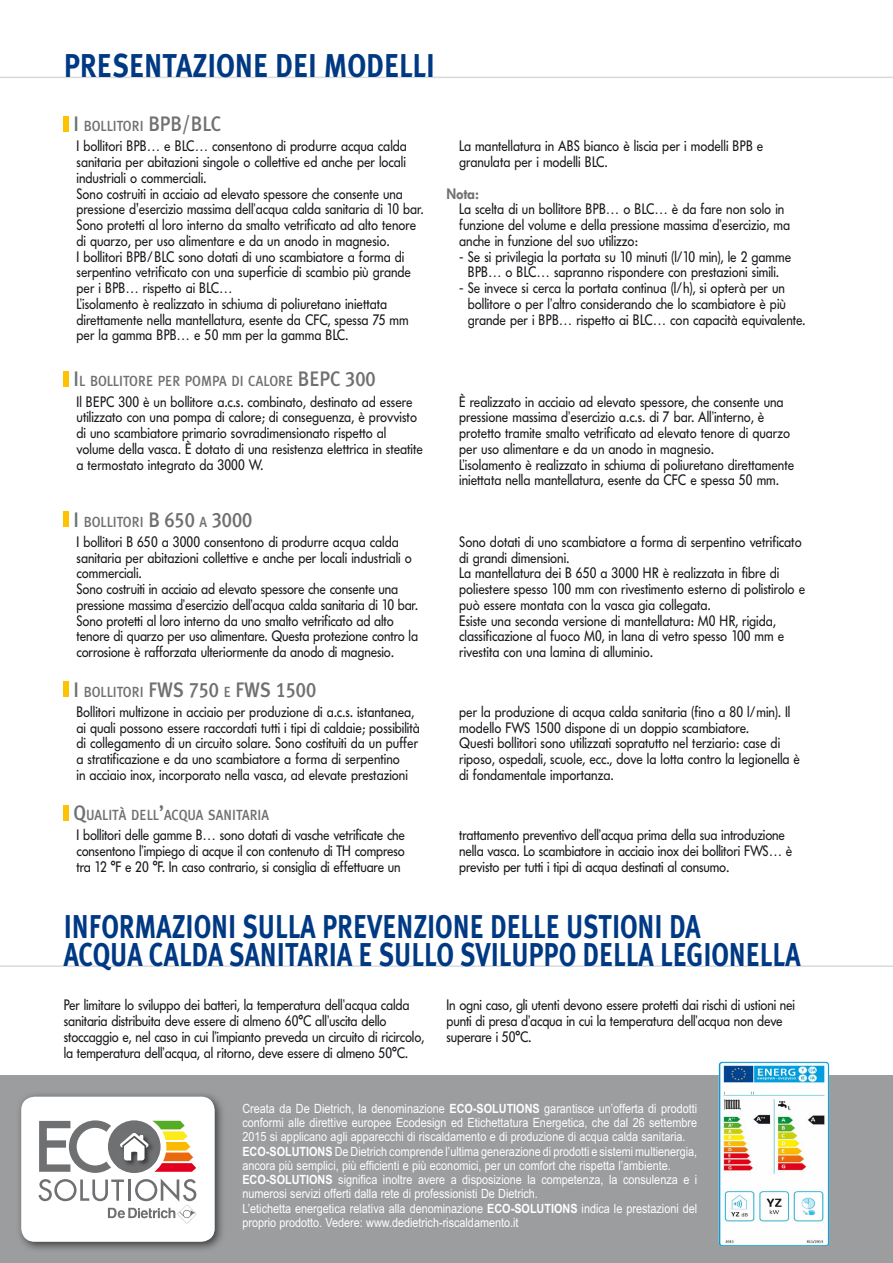
<style>
.page{position:relative;width:893px;height:1263px;background:#fff}
.page>*{position:absolute;margin:0;border:0;box-sizing:border-box;transform-origin:0 0}
.t1{font:33px/28.5px "Meta Plus Bold Caps";color:#003983;scale:.79 1}
.t2{font:33px "Meta Plus Bold Caps";color:#003983;scale:.85 1}
.t3{font:15px/15.8px "Futura BQ";color:#1a171c;scale:.9 1}
.t4{font:600 15px "Futura BQ";color:#6f7072;scale:.9 1}
.t5{font:500 14.7px "Meta Plus";color:#6f7072;scale:.9 1}
.t6{font:12.75px/14.2px "Arial";color:#fff;scale:.85 1}
.s1{font-size:21px}
.s2{font-family:"Meta Plus Medium Caps";font-weight:400;font-size:21px}
.s3{font-weight:700}
</style>
<div class="page">
<hr style="left:0;top:77px;width:893px;height:1px;background:#d9dadb">
<div style="left:64px;top:116px;width:5px;height:15px;background:#fdc300"></div>
<div style="left:64px;top:511px;width:5px;height:16px;background:#fdc300"></div>
<div style="left:64px;top:681px;width:5px;height:16px;background:#fdc300"></div>
<div style="left:64px;top:371px;width:5px;height:15px;background:#fdc300"></div>
<div style="left:64px;top:805px;width:5px;height:15px;background:#fdc300"></div>
<div style="left:0;top:1076px;width:893px;height:187px;background:#9c9d9f"></div>
<img style="left:719px;top:1062px;width:110px;height:184px;border-radius:4px">
<img style="left:19px;top:1094px;width:204px;height:156px">
<div style="left:21px;top:1097px;width:194px;height:145px;background:#fff;border-radius:13px"></div>
<svg style="left:38px;top:1120px;width:158px;height:103px"></svg>
<hr style="left:0;top:965px;width:893px;height:2px;background:#d9dadb">
<h1 class="t2" style="left:64px;top:54px;width:438px">PRESENTAZIONE DEI MODELLI</h1>
<p class="t5" style="left:74px;top:121px;width:165px"><span class="s1">I</span> BOLLITORI <span class="s1">BPB/BLC</span></p>
<p class="t3" style="left:77px;top:139px;width:387px">I bollitori BPB… e BLC… consentono di produrre acqua calda sanitaria per abitazioni singole o collettive ed anche per locali industriali o commerciali.<br>Sono costruiti in acciaio ad elevato spessore che consente una pressione d'esercizio massima dell’acqua calda sanitaria di 10 bar.<br>Sono protetti al loro interno da smalto vetrificato ad alto tenore di quarzo, per uso alimentare e da un anodo in magnesio.<br>I bollitori BPB/BLC sono dotati di uno scambiatore a forma di serpentino vetrificato con una superficie di scambio più grande per i BPB… rispetto ai BLC…<br>L’isolamento è realizzato in schiuma di poliuretano iniettata direttamente nella mantellatura, esente da CFC, spessa 75 mm per la gamma BPB… e 50 mm per la gamma BLC.</p>
<p class="t3" style="left:459px;top:139px;width:339px">La mantellatura in ABS bianco è liscia per i modelli BPB e granulata per i modelli BLC.</p>
<p class="t4" style="left:446px;top:187px;width:37px">Nota:</p>
<p class="t3" style="left:459px;top:202px;width:369px">La scelta di un bollitore BPB… o BLC… è da fare non solo in funzione del volume e della pressione massima d’esercizio, ma anche in funzione del suo utilizzo:</p>
<p class="t3" style="left:459px;top:250px;width:370px;text-align:center">- Se si privilegia la portata su 10 minuti (l/10 min), le 2 gamme<br>BPB… o BLC… sapranno rispondere con prestazioni simili.</p>
<p class="t3" style="left:468px;top:281px;width:377px;text-indent:-9px">- Se invece si cerca la portata continua (l/h), si opterà per un bollitore o per l’altro considerando che lo scambiatore è più grande per i BPB… rispetto ai BLC… con capacità equivalente.</p>
<p class="t5" style="left:74px;top:376px;width:337px"><span class="s1">I</span>L BOLLITORE PER POMPA DI CALORE <span class="s1">BEPC</span> <span class="s2">300</span></p>
<p class="t3" style="left:77px;top:395px;width:386px">Il BEPC 300 è un bollitore a.c.s. combinato, destinato ad essere utilizzato con una pompa di calore; di conseguenza, è provvisto di uno scambiatore primario sovradimensionato rispetto al volume della vasca. È dotato di una resistenza elettrica in steatite a termostato integrato da 3000 W.</p>
<p class="t3" style="left:459px;top:395px;width:374px">È realizzato in acciaio ad elevato spessore, che consente una pressione massima d’esercizio a.c.s. di 7 bar. All’interno, è protetto tramite smalto vetrificato ad elevato tenore di quarzo per uso alimentare e da un anodo in magnesio.<br>L’isolamento è realizzato in schiuma di poliuretano direttamente iniettata nella mantellatura, esente da CFC e spessa 50 mm.</p>
<p class="t5" style="left:74px;top:517px;width:200px"><span class="s1">I</span> BOLLITORI <span class="s1">B</span> <span class="s2">650</span> A <span class="s2">3000</span></p>
<p class="t3" style="left:77px;top:535px;width:381px">I bollitori B 650 a 3000 consentono di produrre acqua calda sanitaria per abitazioni collettive e anche per locali industriali o commerciali.<br>Sono costruiti in acciaio ad elevato spessore che consente una pressione massima d’esercizio dell’acqua calda sanitaria di 10 bar.<br>Sono protetti al loro interno da uno smalto vetrificato ad alto tenore di quarzo per uso alimentare. Questa protezione contro la corrosione è rafforzata ulteriormente da anodo di magnesio.</p>
<p class="t3" style="left:459px;top:535px;width:386px">Sono dotati di uno scambiatore a forma di serpentino vetrificato di grandi dimensioni.<br>La mantellatura dei B 650 a 3000 HR è realizzata in fibre di poliestere spesso 100 mm con rivestimento esterno di polistirolo e può essere montata con la vasca gia collegata.<br>Esiste una seconda versione di mantellatura: M0 HR, rigida, classificazione al fuoco M0, in lana di vetro spesso 100 mm e rivestita con una lamina di alluminio.</p>
<p class="t5" style="left:74px;top:687px;width:271px"><span class="s1">I</span> BOLLITORI <span class="s1">FWS</span> <span class="s2">750</span> E <span class="s1">FWS</span> <span class="s2">1500</span></p>
<p class="t3" style="left:77px;top:705px;width:383px">Bollitori multizone in acciaio per produzione di a.c.s. istantanea, ai quali possono essere raccordati tutti i tipi di caldaie; possibilità di collegamento di un circuito solare. Sono costituiti da un puffer a stratificazione e da uno scambiatore a forma di serpentino<br>in acciaio inox, incorporato nella vasca, ad elevate prestazioni</p>
<p class="t3" style="left:459px;top:705px;width:380px">per la produzione di acqua calda sanitaria (fino a 80 l/min). Il modello FWS 1500 dispone di un doppio scambiatore.<br>Questi bollitori sono utilizzati sopratutto nel terziario: case di riposo, ospedali, scuole, ecc., dove la lotta contro la legionella è di fondamentale importanza.</p>
<p class="t5" style="left:74px;top:810px;width:219px"><span class="s1">Q</span>UALITÀ DELL<span class="s1">’</span>ACQUA SANITARIA</p>
<p class="t3" style="left:77px;top:828px;width:366px;text-align:justify">I bollitori delle gamme B… sono dotati di vasche vetrificate che consentono l’impiego di acque il con contenuto di TH compreso tra 12 °F e 20 °F. In caso contrario, si consiglia di effettuare un</p>
<p class="t3" style="left:459px;top:828px;width:372px">trattamento preventivo dell’acqua prima della sua introduzione nella vasca. Lo scambiatore in acciaio inox dei bollitori FWS… è previsto per tutti i tipi di acqua destinati al consumo.</p>
<h1 class="t1" style="left:64px;top:916px;width:934px">INFORMAZIONI SULLA PREVENZIONE DELLE USTIONI DA<br>ACQUA CALDA SANITARIA E SULLO SVILUPPO DELLA LEGIONELLA</h1>
<p class="t3" style="left:64px;top:998px;width:402px">Per limitare lo sviluppo dei batteri, la temperatura dell’acqua calda sanitaria distribuita deve essere di almeno 60°C all’uscita dello stoccaggio e, nel caso in cui l’impianto preveda un circuito di ricircolo, la temperatura dell’acqua, al ritorno, deve essere di almeno 50°C.</p>
<p class="t3" style="left:446px;top:998px;width:389px">In ogni caso, gli utenti devono essere protetti dai rischi di ustioni nei punti di presa d’acqua in cui la temperatura dell’acqua non deve superare i 50°C.</p>
<p class="t6" style="left:242px;top:1102px;width:537px">Creata da De Dietrich, la denominazione <span class="s3">ECO-SOLUTIONS</span> garantisce un’offerta di prodotti conformi alle direttive europee Ecodesign ed Etichettatura Energetica, che dal 26 settembre 2015 si applicano agli apparecchi di riscaldamento e di produzione di acqua calda sanitaria.<br><span class="s3">ECO-SOLUTIONS</span> De Dietrich comprende l’ultima generazione di prodotti e sistemi multienergia, ancora più semplici, più efficienti e più economici, per un comfort che rispetta l’ambiente.<br><span class="s3">ECO-SOLUTIONS</span> significa inoltre avere a disposizione la competenza, la consulenza e i numerosi servizi offerti dalla rete di professionisti De Dietrich.<br>L’etichetta energetica relativa alla denominazione <span class="s3">ECO-SOLUTIONS</span> indica le prestazioni del proprio prodotto. Vedere: www.dedietrich-riscaldamento.it</p>
</div>
